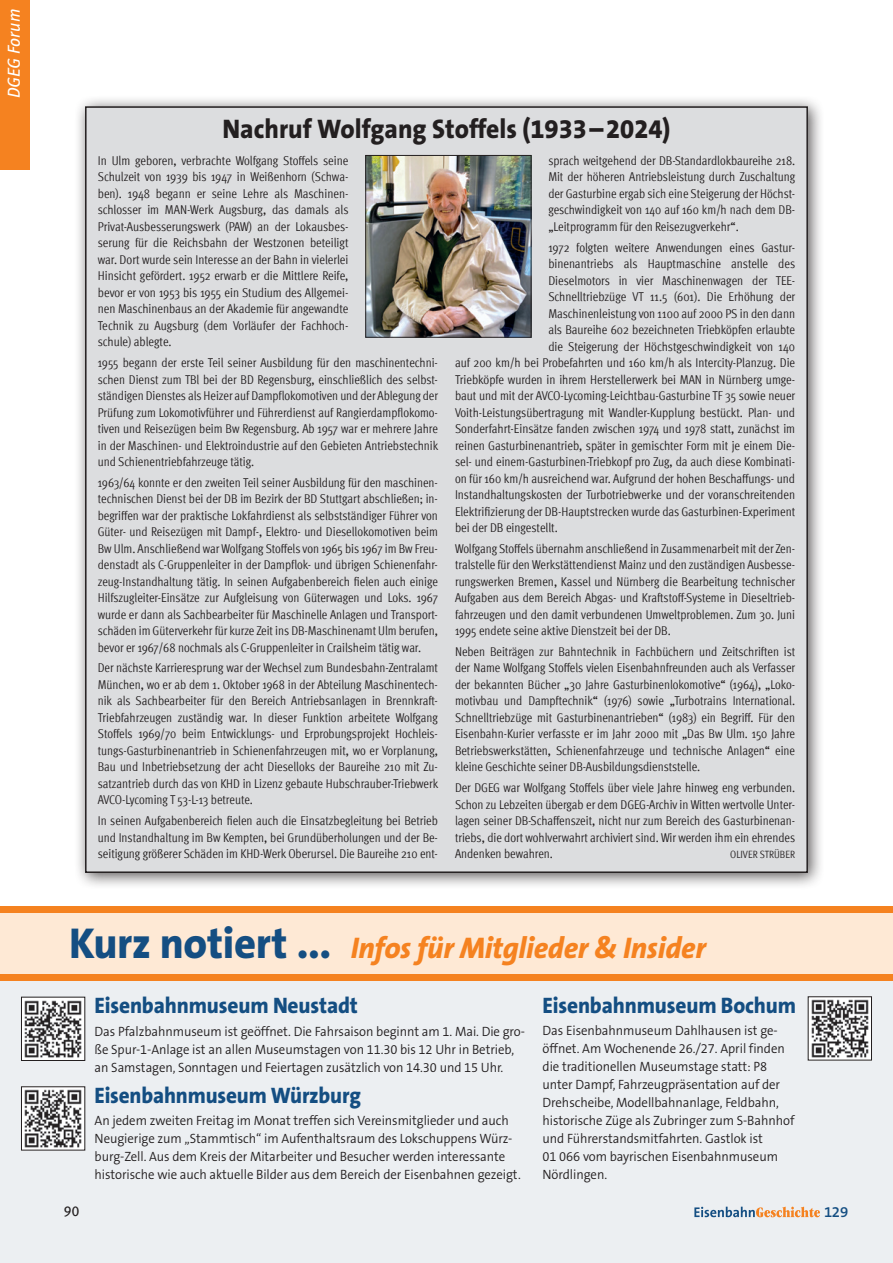
<style>
.page{position:relative;width:893px;height:1263px;background:#fff}
.page>*{position:absolute;margin:0;border:0;box-sizing:border-box;transform-origin:0 0}
.t1{font:italic 800 30px "The Sans B8";letter-spacing:-.01em;color:#f58220}
.KHL{font:800 27px "The Sans B8";color:#231f20;scale:.95 1}
.HL_Forum_klein_2{font:800 22.5px "The Sans B8";letter-spacing:-.01em;color:#144e82;scale:.95 1}
.HL_Forum_klein_2-2{font:800 22.5px "The Sans B8";letter-spacing:-.01em;color:#144e82;scale:.94 1}
.t2{font:italic 17.25px "Meta Pro";color:#fff}
.t3{font:600 15px "The Sans B6";color:#144e82}
.t4{font:14.25px "Meta Pro";color:#231f20}
.Kurz_notiert_FT{font:300 13.5px/18px "The Sans B4";letter-spacing:-.005em;color:#231f20;scale:.95 1}
.FT_Nachruf{font:condensed 12.75px/16.5px "Meta Pro";color:#231f20;text-align:justify}
.FT_Nachruf-2{font:condensed 10.5px "Meta Pro";letter-spacing:.01em;color:#231f20}
.s1{font-style:normal;font-size:43.5px;color:#144e82}
</style>
<div class="page">
<div style="left:0;top:0;width:30px;height:170px;background:#f58220"></div>
<div style="left:0;top:919px;width:893px;height:344px;background:#eceff2"></div>
<img style="left:23px;top:999px;width:60px;height:60px">
<div style="left:21px;top:997px;width:64px;height:64px;border:1px solid #231f20"></div>
<img style="left:23px;top:1088px;width:60px;height:60px">
<img style="left:810px;top:998px;width:60px;height:60px">
<div style="left:0;top:910px;width:893px;height:65px;background:#fee9d5"></div>
<div style="left:0;top:907px;width:893px;height:6px;background:#f58220"></div>
<div style="left:0;top:974px;width:893px;height:6px;background:#f58220"></div>
<div style="left:74px;top:95px;width:751px;height:795px;background:#231f20;opacity:.75"></div>
<div style="left:86px;top:107px;width:721px;height:765px;background:#dcdddf"></div>
<img style="left:367px;top:157px;width:162px;height:178px">
<div style="left:365px;top:155px;width:166px;height:182px;border:1px solid #231f20"></div>
<svg style="left:694px;top:1207px;width:126px;height:10px"></svg>
<h3 class="t2" style="left:1px;top:98px;width:91px;rotate:-90deg">DGEG Forum</h3>
<p class="KHL" style="left:223px;top:115px;width:473px">Nachruf Wolfgang Stoffels (1933–2024)</p>
<p class="FT_Nachruf" style="left:98px;top:151px;width:252px">In Ulm geboren, verbrachte Wolfgang Stoffels seine Schulzeit von 1939 bis 1947 in Weißenhorn (Schwa&shy;ben). 1948 begann er seine Lehre als Maschinen&shy;schlosser im MAN-Werk Augsburg, das damals als Privat-Ausbesserungswerk (PAW) an der Lokausbes&shy;serung für die Reichsbahn der Westzonen beteiligt war. Dort wurde sein Interesse an der Bahn in vielerlei Hinsicht gefördert. 1952 erwarb er die Mittlere Reife, bevor er von 1953 bis 1955 ein Studium des Allgemei&shy;nen Maschinenbaus an der Akademie für angewandte Technik zu Augsburg (dem Vorläufer der Fachhoch&shy;schule) ablegte.</p>
<p class="FT_Nachruf" style="left:98px;top:354px;width:342px">1955 begann der erste Teil seiner Ausbildung für den maschinentechni&shy;schen Dienst zum TBl bei der BD Regensburg, einschließlich des selbst&shy;ständigen Dienstes als Heizer auf Dampflokomotiven und der Ablegung der Prüfung zum Lokomotivführer und Führerdienst auf Rangierdampflokomo&shy;tiven und Reisezügen beim Bw Regensburg. Ab 1957 war er mehrere Jahre in der Maschinen- und Elektroindustrie auf den Gebieten Antriebstechnik und Schienentriebfahrzeuge tätig.</p>
<p class="FT_Nachruf" style="left:98px;top:473px;width:342px">1963/64 konnte er den zweiten Teil seiner Ausbildung für den maschinen&shy;technischen Dienst bei der DB im Bezirk der BD Stuttgart abschließen; in&shy;begriffen war der praktische Lokfahrdienst als selbstständiger Führer von Güter- und Reisezügen mit Dampf-, Elektro- und Diesellokomotiven beim Bw Ulm. Anschließend war Wolfgang Stoffels von 1965 bis 1967 im Bw Freu&shy;denstadt als C-Gruppenleiter in der Dampflok- und übrigen Schienenfahr&shy;zeug-Instandhaltung tätig. In seinen Aufgabenbereich fielen auch einige Hilfszugleiter-Einsätze zur Aufgleisung von Güterwagen und Loks. 1967 wurde er dann als Sachbearbeiter für Maschinelle Anlagen und Transport&shy;schäden im Güterverkehr für kurze Zeit ins DB-Maschinenamt Ulm berufen, bevor er 1967/68 nochmals als C-Gruppenleiter in Crailsheim tätig war.</p>
<p class="FT_Nachruf" style="left:98px;top:659px;width:342px">Der nächste Karrieresprung war der Wechsel zum Bundesbahn-Zentralamt München, wo er ab dem 1. Oktober 1968 in der Abteilung Maschinentech&shy;nik als Sachbearbeiter für den Bereich Antriebsanlagen in Brennkraft-Triebfahrzeugen zuständig war. In dieser Funktion arbeitete Wolfgang Stoffels 1969/70 beim Entwicklungs- und Erprobungsprojekt Hochleis&shy;tungs-Gasturbinenantrieb in Schienenfahrzeugen mit, wo er Vorplanung, Bau und Inbetriebsetzung der acht Dieselloks der Baureihe 210 mit Zu&shy;satzantrieb durch das von KHD in Lizenz gebaute Hubschrauber-Triebwerk AVCO-Lycoming T 53-L-13 betreute.</p>
<p class="FT_Nachruf" style="left:98px;top:811px;width:342px">In seinen Aufgabenbereich fielen auch die Einsatzbegleitung bei Betrieb und Instandhaltung im Bw Kempten, bei Grundüberholungen und der Be&shy;seitigung größerer Schäden im KHD-Werk Oberursel. Die Baureihe 210 ent-</p>
<p class="FT_Nachruf" style="left:548px;top:151px;width:248px">sprach weitgehend der DB-Standardlokbaureihe 218.<br>Mit der höheren Antriebsleistung durch Zuschaltung der Gasturbine ergab sich eine Steigerung der Höchst&shy;geschwindigkeit von 140 auf 160 km/h nach dem DB-„Leitprogramm für den Reisezugverkehr“.</p>
<p class="FT_Nachruf" style="left:548px;top:238px;width:248px">1972 folgten weitere Anwendungen eines Gastur-</p>
<p class="FT_Nachruf" style="left:548px;top:255px;width:248px">binenantriebs als Hauptmaschine anstelle des</p>
<p class="FT_Nachruf" style="left:548px;top:271px;width:248px">Dieselmotors in vier Maschinenwagen der TEE-</p>
<p class="FT_Nachruf" style="left:548px;top:288px;width:248px">Schnelltriebzüge VT 11.5 (601). Die Erhöhung der</p>
<p class="FT_Nachruf" style="left:548px;top:304px;width:248px">Maschinenleistung von 1100 auf 2000 PS in den dann</p>
<p class="FT_Nachruf" style="left:548px;top:321px;width:248px">als Baureihe 602 bezeichneten Triebköpfen erlaubte</p>
<p class="FT_Nachruf" style="left:548px;top:337px;width:248px">die Steigerung der Höchstgeschwindigkeit von 140</p>
<p class="FT_Nachruf" style="left:455px;top:354px;width:342px">auf 200 km/h bei Probefahrten und 160 km/h als Intercity-Planzug. Die</p>
<p class="FT_Nachruf" style="left:455px;top:370px;width:342px">Triebköpfe wurden in ihrem Herstellerwerk bei MAN in Nürnberg umge-</p>
<p class="FT_Nachruf" style="left:455px;top:387px;width:342px">baut und mit der AVCO-Lycoming-Leichtbau-Gasturbine TF 35 sowie neuer</p>
<p class="FT_Nachruf" style="left:455px;top:403px;width:342px">Voith-Leistungsübertragung mit Wandler-Kupplung bestückt. Plan- und</p>
<p class="FT_Nachruf" style="left:455px;top:420px;width:342px">Sonderfahrt-Einsätze fanden zwischen 1974 und 1978 statt, zunächst im</p>
<p class="FT_Nachruf" style="left:455px;top:436px;width:342px">reinen Gasturbinenantrieb, später in gemischter Form mit je einem Die-</p>
<p class="FT_Nachruf" style="left:455px;top:453px;width:342px">sel- und einem-Gasturbinen-Triebkopf pro Zug, da auch diese Kombinati-</p>
<p class="FT_Nachruf" style="left:455px;top:469px;width:342px">on für 160 km/h ausreichend war. Aufgrund der hohen Beschaffungs- und</p>
<p class="FT_Nachruf" style="left:455px;top:486px;width:342px">Instandhaltungskosten der Turbotriebwerke und der voranschreitenden</p>
<p class="FT_Nachruf" style="left:455px;top:502px;width:342px">Elektrifizierung der DB-Hauptstrecken wurde das Gasturbinen-Experiment</p>
<p class="FT_Nachruf" style="left:455px;top:519px;width:104px">bei der DB eingestellt.</p>
<p class="FT_Nachruf" style="left:455px;top:539px;width:342px">Wolfgang Stoffels übernahm anschließend in Zusammenarbeit mit der Zen&shy;tralstelle für den Werkstättendienst Mainz und den zuständigen Ausbesse&shy;rungswerken Bremen, Kassel und Nürnberg die Bearbeitung technischer Aufgaben aus dem Bereich Abgas- und Kraftstoff-Systeme in Dieseltrieb&shy;fahrzeugen und den damit verbundenen Umweltproblemen. Zum 30. Juni 1995 endete seine aktive Dienstzeit bei der DB.</p>
<p class="FT_Nachruf" style="left:455px;top:642px;width:342px">Neben Beiträgen zur Bahntechnik in Fachbüchern und Zeitschriften ist der Name Wolfgang Stoffels vielen Eisenbahnfreunden auch als Verfasser der bekannten Bücher „30 Jahre Gasturbinenlokomotive“ (1964), „Loko&shy;motivbau und Dampftechnik“ (1976) sowie „Turbotrains International.<br>Schnelltriebzüge mit Gasturbinenantrieben“ (1983) ein Begriff. Für den Eisenbahn-Kurier verfasste er im Jahr 2000 mit „Das Bw Ulm. 150 Jahre Betriebswerkstätten, Schienenfahrzeuge und technische Anlagen“ eine kleine Geschichte seiner DB-Ausbildungsdienststelle.</p>
<p class="FT_Nachruf" style="left:455px;top:778px;width:342px">Der DGEG war Wolfgang Stoffels über viele Jahre hinweg eng verbunden.<br>Schon zu Lebzeiten übergab er dem DGEG-Archiv in Witten wertvolle Unter&shy;lagen seiner DB-Schaffenszeit, nicht nur zum Bereich des Gasturbinenan&shy;triebs, die dort wohlverwahrt archiviert sind. Wir werden ihm ein ehrendes Andenken bewahren.</p>
<p class="FT_Nachruf-2" style="left:730px;top:847px;width:66px">OLIVER STRÜBER</p>
<p class="t1" style="left:69px;top:932px;width:638px"><span class="s1">Kurz notiert ...</span> Infos für Mitglieder &amp; Insider</p>
<p class="HL_Forum_klein_2" style="left:95px;top:994px;width:279px">Eisenbahnmuseum Neustadt</p>
<p class="Kurz_notiert_FT" style="left:95px;top:1022px;width:455px">Das Pfalzbahnmuseum ist geöffnet. Die Fahrsaison beginnt am 1. Mai. Die gro&shy;ße Spur-1-Anlage ist an allen Museumstagen von 11.30 bis 12 Uhr in Betrieb, an Samstagen, Sonntagen und Feiertagen zusätzlich von 14.30 und 15 Uhr.</p>
<p class="HL_Forum_klein_2-2" style="left:95px;top:1083px;width:285px">Eisenbahnmuseum Würzburg</p>
<p class="Kurz_notiert_FT" style="left:95px;top:1112px;width:450px">An jedem zweiten Freitag im Monat treffen sich Vereinsmitglieder und auch Neugierige zum „Stammtisch“ im Aufenthaltsraum des Lokschuppens Würz&shy;burg-Zell. Aus dem Kreis der Mitarbeiter und Besucher werden interessante historische wie auch aktuelle Bilder aus dem Bereich der Eisenbahnen gezeigt.</p>
<p class="HL_Forum_klein_2" style="left:543px;top:993px;width:268px">Eisenbahnmuseum Bochum</p>
<p class="Kurz_notiert_FT" style="left:543px;top:1022px;width:267px">Das Eisenbahnmuseum Dahlhausen ist ge&shy;öffnet. Am Wochenende 26./27. April finden die traditionellen Museumstage statt: P8 unter Dampf, Fahrzeugpräsentation auf der Drehscheibe, Modellbahnanlage, Feldbahn, historische Züge als Zubringer zum S-Bahnhof und Führerstandsmitfahrten. Gastlok ist<br>01 066 vom bayrischen Eisenbahnmuseum Nördlingen.</p>
<p class="t4" style="left:64px;top:1200px;width:17px">90</p>
<p class="t3" style="left:824px;top:1203px;width:26px">129</p>
</div>
